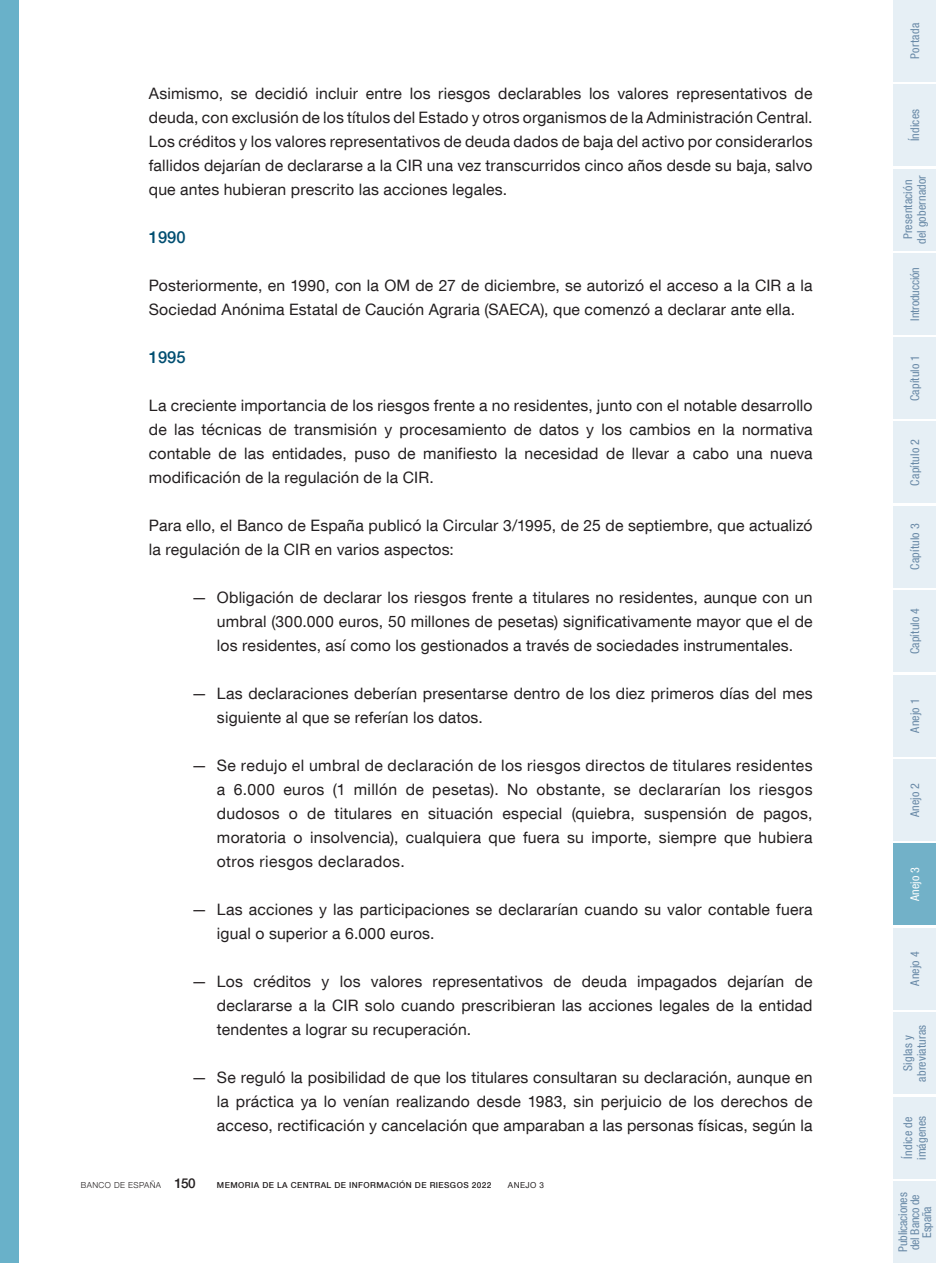
<style>
.page{position:relative;width:936px;height:1263px;background:#fff}
.page>*{position:absolute;margin:0;border:0;box-sizing:border-box;transform-origin:0 0}
.Ladillo_Año{font:500 16.5px "Bd E Neue Helvetica";color:#004e71}
.Apartados{font:15.75px/24px "Bd E Neue Helvetica";letter-spacing:.01em;color:#231f20;text-align:justify}
.Texto_capítulo{font:15.75px/24px "Bd E Neue Helvetica";letter-spacing:.01em;color:#231f20;text-align:justify}
.t1{font:condensed 12px/13.5px "Bd E Neue Helvetica";letter-spacing:.015em;color:#6687a5;text-align:center}
.t2{font:condensed 12px/12px "Bd E Neue Helvetica";letter-spacing:-.01em;color:#6687a5;text-align:center}
.t3{font:condensed 12px "Bd E Neue Helvetica";color:#fff}
.t4{font:500 8.25px "Bd E Neue Helvetica";letter-spacing:.05em;color:#231f20}
.t5{font:300 8.25px "Bd E Neue Helvetica";letter-spacing:.05em;color:#231f20}
.t6{font:8.25px "Bd E Neue Helvetica";letter-spacing:.05em;color:#231f20}
.s1{font-weight:500;font-size:13.5px}
</style>
<div class="page">
<div style="left:0;top:0;width:19px;height:1263px;background:#69b1c9"></div>
<div style="left:893px;top:0;width:42px;height:82px;background:#e6eff5"></div>
<div style="left:893px;top:84px;width:42px;height:82px;background:#e6eff5"></div>
<div style="left:893px;top:169px;width:42px;height:81px;background:#e6eff5"></div>
<div style="left:893px;top:337px;width:42px;height:82px;background:#e6eff5"></div>
<div style="left:893px;top:422px;width:42px;height:81px;background:#e6eff5"></div>
<div style="left:893px;top:506px;width:42px;height:82px;background:#e6eff5"></div>
<div style="left:893px;top:590px;width:42px;height:82px;background:#e6eff5"></div>
<div style="left:893px;top:675px;width:42px;height:81px;background:#e6eff5"></div>
<div style="left:893px;top:759px;width:42px;height:82px;background:#e6eff5"></div>
<div style="left:893px;top:843px;width:42px;height:82px;background:#72b1c8"></div>
<div style="left:893px;top:928px;width:42px;height:81px;background:#e6eff5"></div>
<div style="left:893px;top:1012px;width:42px;height:82px;background:#e6eff5"></div>
<div style="left:893px;top:1097px;width:42px;height:81px;background:#e6eff5"></div>
<div style="left:893px;top:253px;width:42px;height:82px;background:#e6eff5"></div>
<div style="left:893px;top:1181px;width:42px;height:82px;background:#e6eff5"></div>
<p class="Texto_capítulo" style="left:149px;top:81px;width:665px">Asimismo, se decidió incluir entre los riesgos declarables los valores representativos de deuda, con exclusión de los títulos del Estado y otros organismos de la Administración Central.<br>Los créditos y los valores representativos de deuda dados de baja del activo por considerarlos fallidos dejarían de declararse a la CIR una vez transcurridos cinco años desde su baja, salvo que antes hubieran prescrito las acciones legales.</p>
<p class="Ladillo_Año" style="left:149px;top:227px;width:38px">1990</p>
<p class="Texto_capítulo" style="left:149px;top:273px;width:665px">Posteriormente, en 1990, con la OM de 27 de diciembre, se autorizó el acceso a la CIR a la<br>Sociedad Anónima Estatal de Caución Agraria (SAECA), que comenzó a declarar ante ella.</p>
<p class="Ladillo_Año" style="left:149px;top:347px;width:38px">1995</p>
<p class="Texto_capítulo" style="left:149px;top:393px;width:665px">La creciente importancia de los riesgos frente a no residentes, junto con el notable desarrollo de las técnicas de transmisión y procesamiento de datos y los cambios en la normativa contable de las entidades, puso de manifiesto la necesidad de llevar a cabo una nueva modificación de la regulación de la CIR.</p>
<p class="Texto_capítulo" style="left:149px;top:513px;width:665px">Para ello, el Banco de España publicó la Circular 3/1995, de 25 de septiembre, que actualizó la regulación de la CIR en varios aspectos:</p>
<p class="Apartados" style="left:217px;top:585px;width:597px;text-indent:-26px">— Obligación de declarar los riesgos frente a titulares no residentes, aunque con un umbral (300.000 euros, 50 millones de pesetas) significativamente mayor que el de los residentes, así como los gestionados a través de sociedades instrumentales.</p>
<p class="Apartados" style="left:217px;top:681px;width:597px;text-indent:-26px">— Las declaraciones deberían presentarse dentro de los diez primeros días del mes siguiente al que se referían los datos.</p>
<p class="Apartados" style="left:217px;top:753px;width:597px;text-indent:-26px">— Se redujo el umbral de declaración de los riesgos directos de titulares residentes a 6.000 euros (1 millón de pesetas). No obstante, se declararían los riesgos dudosos o de titulares en situación especial (quiebra, suspensión de pagos, moratoria o insolvencia), cualquiera que fuera su importe, siempre que hubiera otros riesgos declarados.</p>
<p class="Apartados" style="left:217px;top:897px;width:597px;text-indent:-26px">— Las acciones y las participaciones se declararían cuando su valor contable fuera igual o superior a 6.000 euros.</p>
<p class="Apartados" style="left:217px;top:969px;width:597px;text-indent:-26px">— Los créditos y los valores representativos de deuda impagados dejarían de declararse a la CIR solo cuando prescribieran las acciones legales de la entidad tendentes a lograr su recuperación.</p>
<p class="Apartados" style="left:217px;top:1065px;width:597px;text-indent:-26px">— Se reguló la posibilidad de que los titulares consultaran su declaración, aunque en la práctica ya lo venían realizando desde 1983, sin perjuicio de los derechos de acceso, rectificación y cancelación que amparaban a las personas físicas, según la</p>
<p class="t5" style="left:81px;top:1180px;width:116px">BANCO DE ESPAÑA <span class="s1">150</span></p>
<p class="t4" style="left:217px;top:1180px;width:276px">MEMORIA DE LA CENTRAL DE INFORMACIÓN DE RIESGOS 2022</p>
<p class="t6" style="left:508px;top:1180px;width:38px">ANEJO 3</p>
<p class="t1" style="left:907px;top:59px;width:37px;rotate:-90deg">Portada</p>
<p class="t1" style="left:907px;top:141px;width:34px;rotate:-90deg">Índices</p>
<p class="t1" style="left:901px;top:244px;width:70px;rotate:-90deg">Presentación del gobernador</p>
<p class="t2" style="left:908px;top:321px;width:55px;rotate:-90deg">Introducción</p>
<p class="t1" style="left:907px;top:401px;width:48px;rotate:-90deg">Capítulo 1</p>
<p class="t1" style="left:907px;top:485px;width:48px;rotate:-90deg">Capítulo 2</p>
<p class="t1" style="left:907px;top:570px;width:48px;rotate:-90deg">Capítulo 3</p>
<p class="t1" style="left:907px;top:654px;width:48px;rotate:-90deg">Capítulo 4</p>
<p class="t1" style="left:907px;top:733px;width:36px;rotate:-90deg">Anejo 1</p>
<p class="t1" style="left:907px;top:817px;width:36px;rotate:-90deg">Anejo 2</p>
<p class="t3" style="left:907px;top:901px;width:36px;rotate:-90deg">Anejo 3</p>
<p class="t1" style="left:907px;top:986px;width:36px;rotate:-90deg">Anejo 4</p>
<p class="t1" style="left:901px;top:1081px;width:58px;rotate:-90deg">Siglas y abreviaturas</p>
<p class="t1" style="left:901px;top:1160px;width:46px;text-align:left;rotate:-90deg">Índice de imágenes</p>
<p class="t2" style="left:896px;top:1252px;width:61px;rotate:-90deg">Publicaciones del Banco de<br>España</p>
</div>
